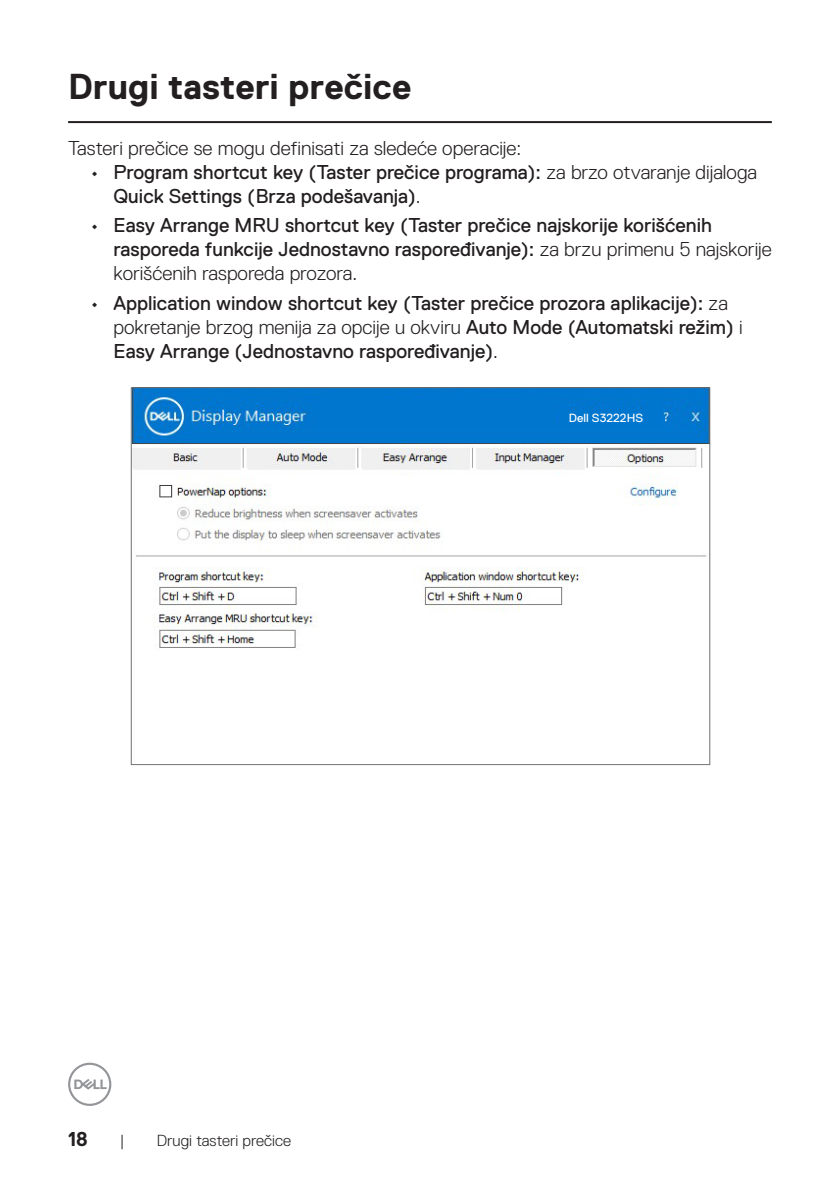
<style>
.page{position:relative;width:840px;height:1191px;background:#fff}
.page>*{position:absolute;margin:0;border:0;box-sizing:border-box;transform-origin:0 0}
.Head_1{font:700 36px "Dell Replica";color:#231f20}
.t1{font:20px/24px "Dell Replica";color:#231f20}
.Paragraph{font:300 20px "Dell Replica";color:#231f20}
.t2{font:700 20px "Dell Replica";color:#231f20}
.t3{font:300 16px "Dell Replica";color:#231f20}
.t4{font:11.8px "Dell Replica";color:#fff;scale:1.04 1}
.s1{font-weight:300}
</style>
<div class="page">
<svg style="left:68px;top:1062px;width:43px;height:44px"></svg>
<hr style="left:68px;top:121px;width:703px;height:2px;background:#231f20">
<img style="left:133px;top:389px;width:574px;height:259px">
<div style="left:558px;top:409px;width:94px;height:19px;background:#0076ce"></div>
<p class="Head_1" style="left:68px;top:66px;width:345px">Drugi tasteri prečice</p>
<p class="Paragraph" style="left:68px;top:137px;width:454px">Tasteri prečice se mogu definisati za sledeće operacije:</p>
<p class="t1" style="left:113px;top:160px;width:644px;text-indent:-23px">• Program shortcut key (Taster prečice programa): <span class="s1">za brzo otvaranje dijaloga<br></span>Quick Settings (Brza podešavanja)<span class="s1">.</span></p>
<p class="t1" style="left:113px;top:214px;width:659px;text-indent:-23px">• Easy Arrange MRU shortcut key (Taster prečice najskorije korišćenih rasporeda funkcije Jednostavno raspoređivanje): <span class="s1">za brzu primenu 5 najskorije korišćenih rasporeda prozora.</span></p>
<p class="t1" style="left:113px;top:291px;width:630px;text-indent:-23px">• Application window shortcut key (Taster prečice prozora aplikacije): <span class="s1">za pokretanje brzog menija za opcije u okviru</span> Auto Mode (Automatski režim) <span class="s1">i<br></span>Easy Arrange (Jednostavno raspoređivanje)<span class="s1">.</span></p>
<p class="t4" style="left:568px;top:411px;width:73px">Dell S3222HS</p>
<p class="t2" style="left:68px;top:1127px;width:21px">18</p>
<p class="t3" style="left:120px;top:1131px;width:6px">|</p>
<p class="t3" style="left:157px;top:1131px;width:136px">Drugi tasteri prečice</p>
</div>
